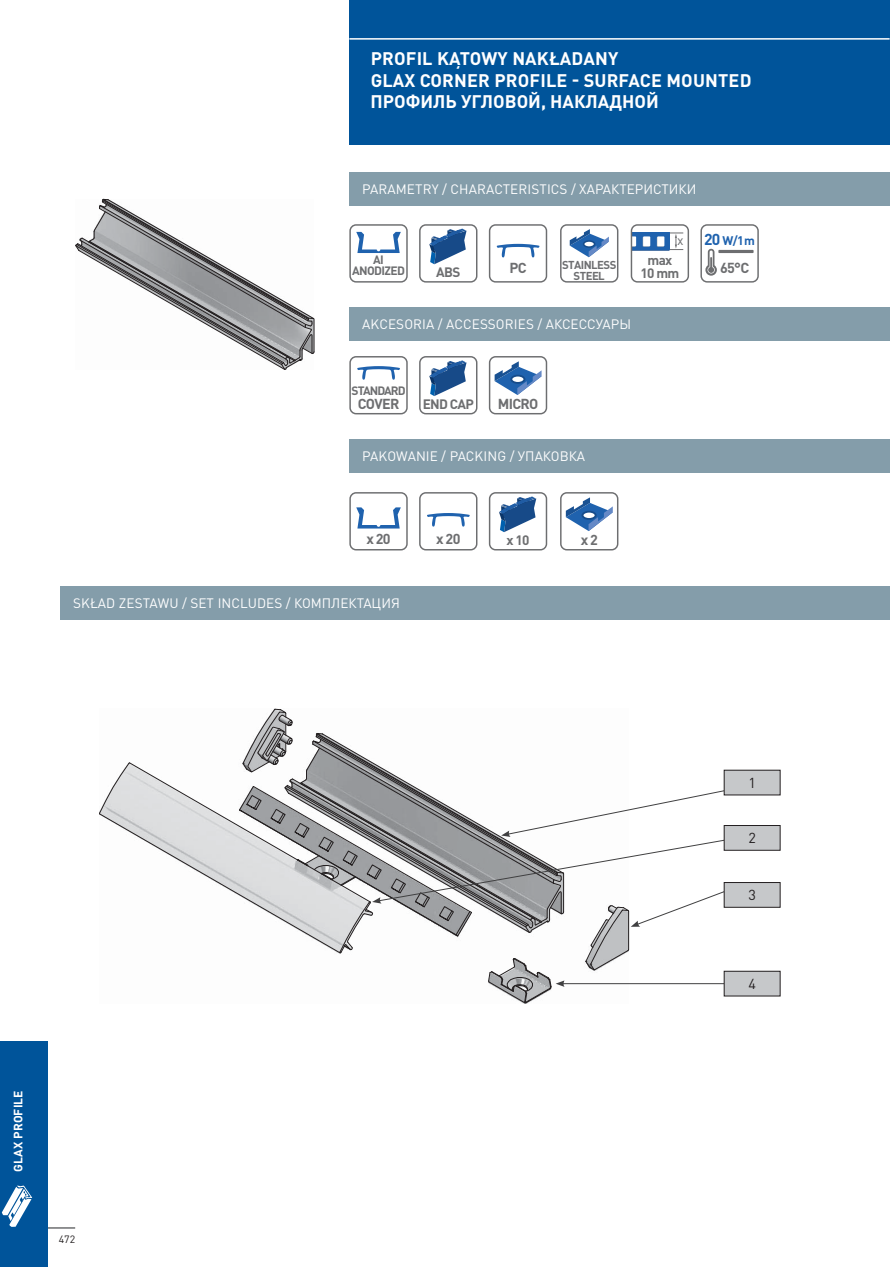
<style>
.page{position:relative;width:892px;height:1267px;background:#fff}
.page>*{position:absolute;margin:0;border:0;box-sizing:border-box;transform-origin:0 0}
.t1{font:700 18px/21.6px "DIN Pro";letter-spacing:.01em;color:#fff}
.t2{font:14.4px "DIN Pro";color:#231f20}
.t3{font:700 14.4px "DIN Pro";color:#6d6e70}
.t4{font:700 14.25px "DIN Pro";letter-spacing:-.05em;color:#6d6e70}
.t5{font:13.5px "DIN Pro";letter-spacing:.005em;color:#fff}
.t6{font:700 13.5px/13.6px "DIN Pro";letter-spacing:-.05em;color:#6d6e70;text-align:center}
.t7{font:13.5px "DIN Pro";color:#6d6e70}
.t8{font:700 12.3px "DIN Pro";color:#1f62ae}
.t9{font:700 12px "DIN Pro";letter-spacing:.01em;color:#fff}
.t10{font:700 12px/11.4px "DIN Pro";letter-spacing:-.05em;color:#6d6e70;text-align:center}
.t11{font:700 12px "DIN Pro";letter-spacing:-.085em;color:#6d6e70}
.t12{font:700 11.4px/10.8px "DIN Pro";letter-spacing:-.05em;color:#6d6e70;text-align:center}
.t13{font:10.5px "DIN Pro";color:#231f20}
.s1{font-size:15.75px}
</style>
<div class="page">
<hr style="left:0;top:1226px;width:75px;height:2px;background:#6d6e70">
<div style="left:0;top:1041px;width:48px;height:225px;background:#00549a"></div>
<svg style="left:2px;top:1185px;width:30px;height:41px"></svg>
<div style="left:349px;top:0;width:540px;height:144px;background:#00549a"></div>
<div style="left:60px;top:586px;width:829px;height:33px;background:#849daa"></div>
<hr style="left:349px;top:38px;width:540px;height:2px;background:#fff">
<svg style="left:75px;top:199px;width:239px;height:171px"></svg>
<div style="left:724px;top:825px;width:56px;height:25px;background:#c6c8ca"></div>
<div style="left:724px;top:825px;width:56px;height:25px;border:1px solid #231f20"></div>
<div style="left:724px;top:882px;width:56px;height:25px;background:#c6c8ca"></div>
<div style="left:724px;top:882px;width:56px;height:25px;border:1px solid #231f20"></div>
<div style="left:724px;top:770px;width:56px;height:24px;background:#c6c8ca"></div>
<div style="left:724px;top:769px;width:56px;height:26px;border:1px solid #231f20"></div>
<svg style="left:99px;top:708px;width:648px;height:295px"></svg>
<div style="left:724px;top:971px;width:56px;height:24px;background:#c6c8ca"></div>
<div style="left:724px;top:970px;width:56px;height:25px;border:1px solid #231f20"></div>
<div style="left:349px;top:224px;width:59px;height:58px;border:1px solid #6d6e70;border-radius:6px"></div>
<svg style="left:356px;top:232px;width:45px;height:21px"></svg>
<div style="left:349px;top:356px;width:59px;height:58px;border:1px solid #6d6e70;border-radius:6px"></div>
<svg style="left:357px;top:366px;width:43px;height:13px"></svg>
<div style="left:349px;top:492px;width:59px;height:58px;border:1px solid #6d6e70;border-radius:6px"></div>
<svg style="left:356px;top:507px;width:45px;height:21px"></svg>
<div style="left:419px;top:224px;width:58px;height:58px;border:1px solid #6d6e70;border-radius:6px"></div>
<svg style="left:429px;top:228px;width:37px;height:36px"></svg>
<div style="left:419px;top:356px;width:58px;height:58px;border:1px solid #6d6e70;border-radius:6px"></div>
<svg style="left:429px;top:360px;width:37px;height:36px"></svg>
<div style="left:489px;top:356px;width:58px;height:58px;border:1px solid #6d6e70;border-radius:6px"></div>
<svg style="left:495px;top:361px;width:46px;height:34px"></svg>
<div style="left:631px;top:224px;width:58px;height:58px;border:1px solid #6d6e70;border-radius:6px"></div>
<svg style="left:631px;top:232px;width:52px;height:19px"></svg>
<div style="left:560px;top:224px;width:58px;height:58px;border:1px solid #6d6e70;border-radius:6px"></div>
<svg style="left:570px;top:229px;width:39px;height:28px"></svg>
<div style="left:419px;top:492px;width:58px;height:58px;border:1px solid #6d6e70;border-radius:6px"></div>
<svg style="left:427px;top:513px;width:43px;height:13px"></svg>
<div style="left:349px;top:307px;width:540px;height:33px;background:#849daa"></div>
<div style="left:349px;top:439px;width:540px;height:33px;background:#849daa"></div>
<div style="left:349px;top:172px;width:541px;height:33px;background:#849daa"></div>
<div style="left:489px;top:224px;width:58px;height:58px;border:1px solid #6d6e70;border-radius:6px"></div>
<svg style="left:496px;top:244px;width:44px;height:13px"></svg>
<div style="left:700px;top:224px;width:59px;height:58px;border:1px solid #6d6e70;border-radius:6px"></div>
<svg style="left:705px;top:249px;width:12px;height:26px"></svg>
<hr style="left:718px;top:250px;width:35px;height:3px;background:#6d6e70">
<div style="left:489px;top:492px;width:58px;height:58px;border:1px solid #6d6e70;border-radius:6px"></div>
<svg style="left:499px;top:496px;width:37px;height:36px"></svg>
<div style="left:560px;top:492px;width:58px;height:58px;border:1px solid #6d6e70;border-radius:6px"></div>
<svg style="left:566px;top:497px;width:47px;height:34px"></svg>
<h1 class="t1" style="left:371px;top:50px;width:382px">PROFIL KĄTOWY NAKŁADANY<br>GLAX CORNER PROFILE - SURFACE MOUNTED<br>ПРОФИЛЬ УГЛОВОЙ, НАКЛАДНОЙ</h1>
<p class="t5" style="left:362px;top:184px;width:336px">PARAMETRY / CHARACTERISTICS / ХАРАКТЕРИСТИКИ</p>
<p class="t10" style="left:352px;top:255px;width:55px">AI<br>ANODIZED</p>
<p class="t6" style="left:436px;top:267px;width:26px">ABS</p>
<p class="t4" style="left:509px;top:262px;width:19px">PC</p>
<p class="t12" style="left:562px;top:260px;width:56px">STAINLESS<br>STEEL</p>
<p class="t7" style="left:677px;top:235px;width:8px">x</p>
<p class="t6" style="left:640px;top:254px;width:40px">max<br>10 mm</p>
<p class="t5" style="left:362px;top:319px;width:270px">AKCESORIA / ACCESSORIES / AКСЕССУАРЫ</p>
<p class="t8" style="left:704px;top:236px;width:52px"><span class="s1">20</span> W/1m</p>
<p class="t3" style="left:720px;top:262px;width:31px">65°C</p>
<p class="t11" style="left:352px;top:386px;width:55px">STANDARD</p>
<p class="t4" style="left:358px;top:398px;width:43px">COVER</p>
<p class="t6" style="left:423px;top:399px;width:53px">END CAP</p>
<p class="t4" style="left:498px;top:398px;width:42px">MICRO</p>
<p class="t5" style="left:362px;top:451px;width:224px">PAKOWANIE / PACKING / УПАКОВКА</p>
<p class="t4" style="left:366px;top:533px;width:26px">x 20</p>
<p class="t5" style="left:73px;top:598px;width:328px">SKŁAD ZESTAWU / SET INCLUDES / КОМПЛЕКТАЦИЯ</p>
<p class="t4" style="left:436px;top:533px;width:26px">x 20</p>
<p class="t6" style="left:507px;top:535px;width:24px">x 10</p>
<p class="t4" style="left:581px;top:534px;width:19px">x 2</p>
<p class="t9" style="left:14px;top:1171px;width:83px;rotate:-90deg">GLAX PROFILE</p>
<p class="t13" style="left:59px;top:1234px;width:18px">472</p>
<p class="t2" style="left:748px;top:777px;width:9px">1</p>
<p class="t2" style="left:748px;top:833px;width:9px">2</p>
<p class="t2" style="left:748px;top:890px;width:9px">3</p>
<p class="t2" style="left:748px;top:978px;width:9px">4</p>
</div>
